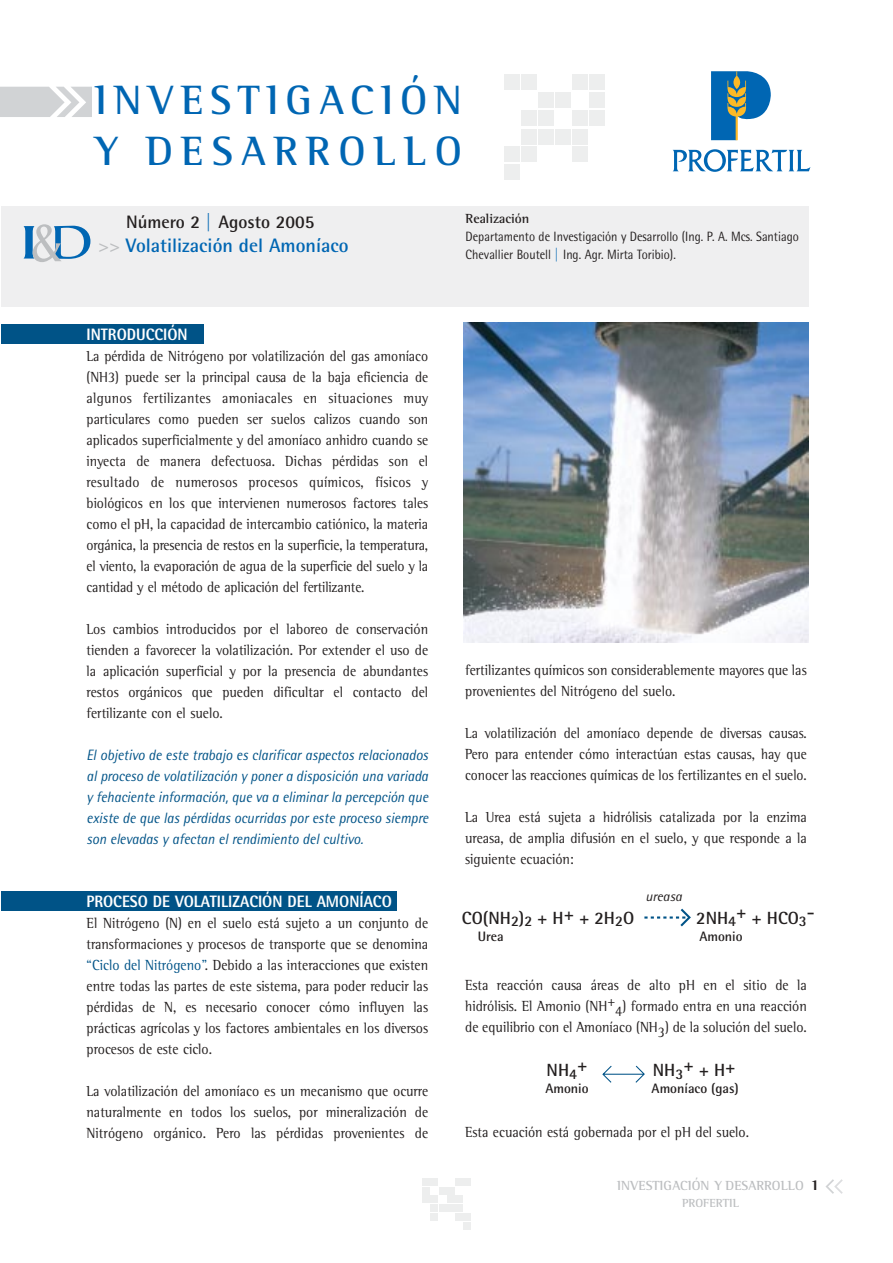
<style>
.page{position:relative;width:893px;height:1263px;background:#fff}
.page>*{position:absolute;margin:0;border:0;box-sizing:border-box;transform-origin:0 0}
.t1{font:700 42px/50.4px "AT Rotis Semi Serif";letter-spacing:.16em;color:#0066b3}
.t2{font:700 19.5px "AT Rotis Semi Sans";color:#0066b3}
.t3{font:700 18px "AT Rotis Semi Sans";color:#231f1f}
.t4{font:700 17.7px "AT Rotis Semi Sans";color:#231f1f}
.t5{font:800 16.5px "AT Rotis Semi Sans";color:#fff;scale:.92 1}
.t6{font:700 15.3px "AT Rotis Semi Serif";color:#231f1f;scale:1.18 1}
.t7{font:15px/21px "AT Rotis Semi Serif";color:#231f1f;text-align:justify;scale:.92 1}
.t8{font:15px/21px "AT Rotis Semi Serif";color:#231f1f;text-align:justify;scale:.91 1}
.t9{font:italic 15px/21px "AT Rotis Semi Sans";color:#005387;text-align:justify;scale:.92 1}
.t10{font:15px/21px "AT Rotis Semi Serif";color:#231f1f;text-align:justify;scale:.9 1}
.t11{font:700 13.65px "AT Rotis Semi Sans";color:#231f1f}
.t12{font:italic 13.65px "AT Rotis Semi Sans";color:#231f1f}
.t13{font:13.5px/18px "AT Rotis Semi Sans";color:#231f1f;scale:.9 1}
.t14{font:700 13.5px "AT Rotis Semi Serif";color:#bcbec0}
.t15{font:700 13.5px "AT Rotis Semi Serif";color:#231f1f}
.t16{font:700 12px "AT Rotis Semi Serif";color:#bcbec0}
.s1{font-weight:800;color:#0066b3}
.s2{font-weight:800;font-size:18px;color:#bcbec0}
.s3{color:#005387}
</style>
<div class="page">
<div style="left:422px;top:1178px;width:8px;height:8px;background:#edeeee"></div>
<div style="left:430px;top:1178px;width:8px;height:8px;background:#edeeee"></div>
<div style="left:422px;top:1187px;width:8px;height:7px;background:#edeeee"></div>
<div style="left:439px;top:1187px;width:7px;height:7px;background:#edeeee"></div>
<div style="left:422px;top:1196px;width:8px;height:7px;background:#edeeee"></div>
<div style="left:430px;top:1196px;width:8px;height:7px;background:#edeeee"></div>
<div style="left:455px;top:1178px;width:7px;height:8px;background:#edeeee"></div>
<div style="left:463px;top:1178px;width:8px;height:8px;background:#edeeee"></div>
<div style="left:447px;top:1187px;width:7px;height:7px;background:#edeeee"></div>
<div style="left:447px;top:1196px;width:7px;height:7px;background:#edeeee"></div>
<div style="left:455px;top:1196px;width:7px;height:7px;background:#edeeee"></div>
<div style="left:430px;top:1205px;width:8px;height:7px;background:#edeeee"></div>
<div style="left:439px;top:1205px;width:7px;height:7px;background:#edeeee"></div>
<div style="left:430px;top:1213px;width:8px;height:8px;background:#edeeee"></div>
<div style="left:447px;top:1205px;width:7px;height:7px;background:#edeeee"></div>
<div style="left:455px;top:1205px;width:7px;height:7px;background:#edeeee"></div>
<div style="left:455px;top:1213px;width:7px;height:8px;background:#edeeee"></div>
<div style="left:463px;top:1213px;width:8px;height:8px;background:#edeeee"></div>
<div style="left:463px;top:1222px;width:8px;height:7px;background:#edeeee"></div>
<div style="left:1px;top:325px;width:202px;height:19px;background:#005387"></div>
<div style="left:2px;top:891px;width:395px;height:19px;background:#005387"></div>
<svg style="left:825px;top:1179px;width:17px;height:15px"></svg>
<div style="left:589px;top:75px;width:16px;height:15px;background:#edeeee"></div>
<div style="left:572px;top:75px;width:16px;height:15px;background:#edeeee"></div>
<div style="left:589px;top:92px;width:16px;height:16px;background:#edeeee"></div>
<div style="left:555px;top:92px;width:16px;height:16px;background:#edeeee"></div>
<div style="left:589px;top:110px;width:16px;height:16px;background:#edeeee"></div>
<div style="left:572px;top:110px;width:16px;height:16px;background:#edeeee"></div>
<div style="left:521px;top:75px;width:16px;height:15px;background:#edeeee"></div>
<div style="left:504px;top:75px;width:16px;height:15px;background:#edeeee"></div>
<div style="left:538px;top:92px;width:16px;height:16px;background:#edeeee"></div>
<div style="left:538px;top:110px;width:16px;height:16px;background:#edeeee"></div>
<div style="left:521px;top:110px;width:16px;height:16px;background:#edeeee"></div>
<div style="left:572px;top:129px;width:16px;height:15px;background:#edeeee"></div>
<div style="left:555px;top:129px;width:16px;height:15px;background:#edeeee"></div>
<div style="left:572px;top:147px;width:16px;height:15px;background:#edeeee"></div>
<div style="left:538px;top:129px;width:16px;height:15px;background:#edeeee"></div>
<div style="left:521px;top:129px;width:16px;height:15px;background:#edeeee"></div>
<div style="left:521px;top:147px;width:16px;height:15px;background:#edeeee"></div>
<div style="left:504px;top:147px;width:16px;height:15px;background:#edeeee"></div>
<div style="left:504px;top:165px;width:16px;height:15px;background:#edeeee"></div>
<div style="left:1px;top:206px;width:807px;height:100px;background:#efeff0"></div>
<svg style="left:1px;top:86px;width:91px;height:1px"></svg>
<svg style="left:1px;top:87px;width:91px;height:30px;background:#d7d9db"></svg>
<svg style="left:672px;top:149px;width:138px;height:23px"></svg>
<svg style="left:711px;top:71px;width:59px;height:69px"></svg>
<svg style="left:24px;top:224px;width:66px;height:38px"></svg>
<svg style="left:644px;top:908px;width:47px;height:19px"></svg>
<svg style="left:602px;top:1065px;width:43px;height:18px"></svg>
<img style="left:463px;top:323px;width:345px;height:320px">
<h1 class="t1" style="left:95px;top:79px;width:369px">INVESTIGACIÓN<br>Y DESARROLLO</h1>
<p class="t3" style="left:126px;top:215px;width:190px">Número 2 <span class="s1">|</span> Agosto 2005</p>
<h2 class="t2" style="left:99px;top:238px;width:251px"><span class="s2">&gt;&gt;</span> Volatilización del Amoníaco</h2>
<p class="t5" style="left:87px;top:328px;width:111px">INTRODUCCIÓN</p>
<p class="t8" style="left:87px;top:346px;width:377px">La pérdida de Nitrógeno por volatilización del gas amoníaco (NH3) puede ser la principal causa de la baja eficiencia de algunos fertilizantes amoniacales en situaciones muy particulares como pueden ser suelos calizos cuando son aplicados superficialmente y del amoníaco anhidro cuando se inyecta de manera defectuosa. Dichas pérdidas son el resultado de numerosos procesos químicos, físicos y biológicos en los que intervienen numerosos factores tales como el pH, la capacidad de intercambio catiónico, la materia orgánica, la presencia de restos en la superficie, la temperatura, el viento, la evaporación de agua de la superficie del suelo y la cantidad y el método de aplicación del fertilizante.</p>
<p class="t7" style="left:87px;top:619px;width:373px">Los cambios introducidos por el laboreo de conservación tienden a favorecer la volatilización. Por extender el uso de la aplicación superficial y por la presencia de abundantes restos orgánicos que pueden dificultar el contacto del fertilizante con el suelo.</p>
<p class="t9" style="left:87px;top:745px;width:373px">El objetivo de este trabajo es clarificar aspectos relacionados al proceso de volatilización y poner a disposición una variada y fehaciente información, que va a eliminar la percepción que existe de que las pérdidas ocurridas por este proceso siempre son elevadas y afectan el rendimiento del cultivo.</p>
<p class="t5" style="left:87px;top:895px;width:333px">PROCESO DE VOLATILIZACIÓN DEL AMONÍACO</p>
<p class="t7" style="left:87px;top:913px;width:373px">El Nitrógeno (N) en el suelo está sujeto a un conjunto de transformaciones y procesos de transporte que se denomina <span class="s3">“Ciclo del Nitrógeno”</span>. Debido a las interacciones que existen entre todas las partes de este sistema, para poder reducir las pérdidas de N, es necesario conocer cómo influyen las prácticas agrícolas y los factores ambientales en los diversos procesos de este ciclo.</p>
<p class="t7" style="left:87px;top:1081px;width:373px">La volatilización del amoníaco es un mecanismo que ocurre naturalmente en todos los suelos, por mineralización de Nitrógeno orgánico. Pero las pérdidas provenientes de</p>
<p class="t15" style="left:465px;top:213px;width:65px">Realización</p>
<p class="t13" style="left:465px;top:229px;width:372px">Departamento de Investigación y Desarrollo (Ing. P. A. Mcs. Santiago<br>Chevallier Boutell <span class="s1">|</span> Ing. Agr. Mirta Toribio).</p>
<p class="t7" style="left:465px;top:661px;width:373px">fertilizantes químicos son considerablemente mayores que las provenientes del Nitrógeno del suelo.</p>
<p class="t10" style="left:465px;top:724px;width:381px">La volatilización del amoníaco depende de diversas causas.<br>Pero para entender cómo interactúan estas causas, hay que conocer las reacciones químicas de los fertilizantes en el suelo.</p>
<p class="t7" style="left:465px;top:808px;width:373px">La Urea está sujeta a hidrólisis catalizada por la enzima ureasa, de amplia difusión en el suelo, y que responde a la siguiente ecuación:</p>
<p class="t4" style="left:462px;top:911px;width:174px">CO(NH<sub>2</sub>)<sub>2</sub> + H+ + 2H<sub>2</sub>O</p>
<p class="t11" style="left:478px;top:931px;width:27px">Urea</p>
<p class="t12" style="left:645px;top:892px;width:38px">ureasa</p>
<p class="t4" style="left:696px;top:911px;width:120px">2NH<sub>4</sub>+ + HCO<sub>3</sub>-</p>
<p class="t11" style="left:699px;top:931px;width:45px">Amonio</p>
<p class="t7" style="left:465px;top:976px;width:373px">Esta reacción causa áreas de alto pH en el sitio de la hidrólisis. El Amonio (NH+4) formado entra en una reacción de equilibrio con el Amoníaco (NH3) de la solución del suelo.</p>
<p class="t4" style="left:546px;top:1064px;width:42px">NH<sub>4</sub>+</p>
<p class="t11" style="left:545px;top:1084px;width:45px">Amonio</p>
<p class="t4" style="left:653px;top:1064px;width:84px">NH<sub>3</sub>+ + H+</p>
<p class="t11" style="left:651px;top:1084px;width:89px">Amoníaco (gas)</p>
<p class="t7" style="left:465px;top:1123px;width:310px">Esta ecuación está gobernada por el pH del suelo.</p>
<p class="t14" style="left:617px;top:1180px;width:188px">INVESTIGACIÓN Y DESARROLLO</p>
<p class="t16" style="left:682px;top:1198px;width:58px">PROFERTIL</p>
<p class="t6" style="left:809px;top:1179px;width:10px">1</p>
</div>
